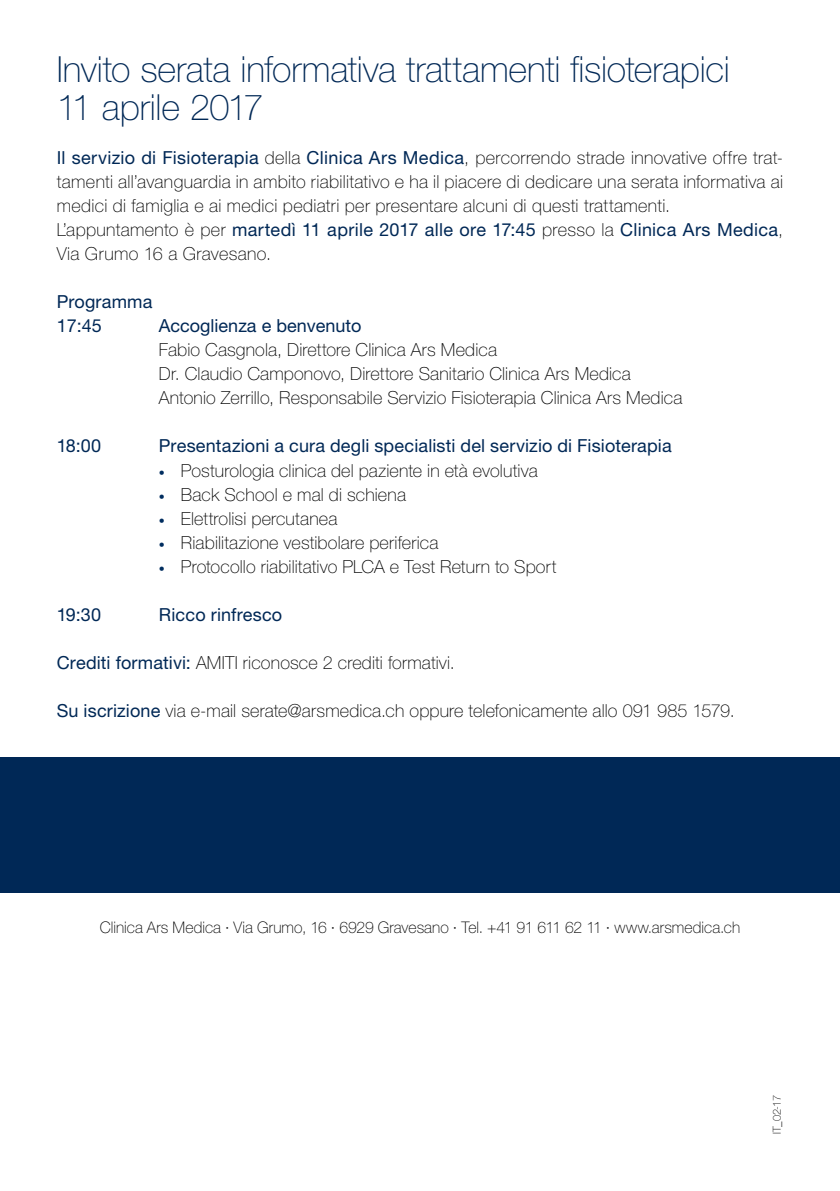
<style>
.page{position:relative;width:840px;height:1191px;background:#fff}
.page>*{position:absolute;margin:0;border:0;box-sizing:border-box;transform-origin:0 0}
.t1{font:100 36px/38px "Helvetica Neue LT Std";letter-spacing:-.005em;color:#002856}
.t2{font:100 18px/24px "Helvetica Neue LT Std";letter-spacing:.01em;color:#000}
.t3{font:18px/24px "Helvetica Neue LT Std";letter-spacing:.01em;color:#002856}
.t4{font:100 16px "Helvetica Neue LT Std";color:#000}
.t5{font:100 11px "Helvetica Neue LT Std";color:#000}
.s1{font-weight:400;color:#002856}
.s2{font-size:12px;color:#002d5f}
</style>
<div class="page">
<div style="left:0;top:757px;width:839px;height:136px;background:#002856"></div>
<h1 class="t1" style="left:57px;top:51px;width:674px">Invito serata informativa trattamenti fisioterapici<br>11 aprile 2017</h1>
<p class="t2" style="left:57px;top:146px;width:727px"><span class="s1">Il servizio di Fisioterapia</span> della <span class="s1">Clinica Ars Medica</span>, percorrendo strade innovative offre trat&shy;tamenti all’avanguardia in ambito riabilitativo e ha il piacere di dedicare una serata informativa ai medici di famiglia e ai medici pediatri per presentare alcuni di questi trattamenti.<br>L’appuntamento è per <span class="s1">martedì 11 aprile 2017 alle ore 17:45</span> presso la <span class="s1">Clinica Ars Medica</span>, Via Grumo 16 a Gravesano.</p>
<p class="t3" style="left:57px;top:290px;width:97px">Programma<br>17:45</p>
<p class="t3" style="left:159px;top:314px;width:204px">Accoglienza e benvenuto</p>
<p class="t2" style="left:159px;top:338px;width:524px">Fabio Casgnola, Direttore Clinica Ars Medica<br>Dr. Claudio Camponovo, Direttore Sanitario Clinica Ars Medica<br>Antonio Zerrillo, Responsabile Servizio Fisioterapia Clinica Ars Medica</p>
<p class="t3" style="left:57px;top:434px;width:46px">18:00</p>
<p class="t3" style="left:159px;top:434px;width:514px">Presentazioni a cura degli specialisti del servizio di Fisioterapia</p>
<p class="t2" style="left:159px;top:458px;width:380px"><span class="s2">•</span> Posturologia clinica del paziente in età evolutiva</p>
<p class="t2" style="left:159px;top:482px;width:248px"><span class="s2">•</span> Back School e mal di schiena</p>
<p class="t2" style="left:159px;top:506px;width:180px"><span class="s2">•</span> Elettrolisi percutanea</p>
<p class="t2" style="left:159px;top:530px;width:281px"><span class="s2">•</span> Riabilitazione vestibolare periferica</p>
<p class="t2" style="left:159px;top:554px;width:399px"><span class="s2">•</span> Protocollo riabilitativo PLCA e Test Return to Sport</p>
<p class="t3" style="left:57px;top:602px;width:46px">19:30</p>
<p class="t3" style="left:159px;top:602px;width:125px">Ricco rinfresco</p>
<p class="t2" style="left:57px;top:650px;width:399px"><span class="s1">Crediti formativi:</span> AMITI riconosce 2 crediti formativi.</p>
<p class="t2" style="left:57px;top:698px;width:679px"><span class="s1">Su iscrizione</span> via e-mail serate@arsmedica.ch oppure telefonicamente allo 091 985 1579.</p>
<p class="t4" style="left:100px;top:918px;width:641px">Clinica Ars Medica · Via Grumo, 16 · 6929 Gravesano · Tel. +41 91 611 62 11 · www.arsmedica.ch</p>
<p class="t5" style="left:770px;top:1134px;width:40px;rotate:-90deg">IT_02-17</p>
</div>
